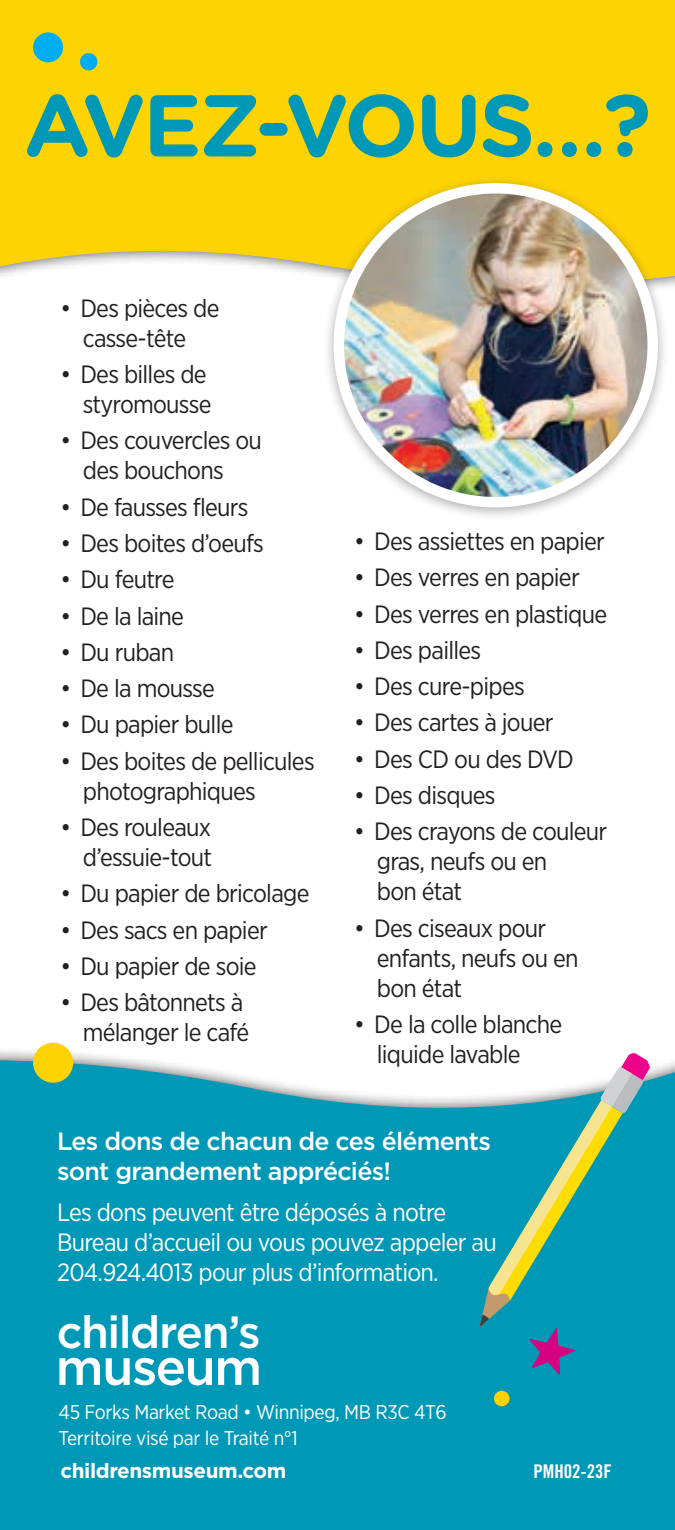
<style>
.page{position:relative;width:675px;height:1530px;background:#fff}
.page>*{position:absolute;margin:0;border:0;box-sizing:border-box;transform-origin:0 0}
.t1{font:700 87.5px "Gotham Rounded";letter-spacing:-.03em;color:#0098b7}
.t2{font:500 50.5px "Gotham";letter-spacing:-.03em;color:#fff}
.t3{font:500 45px "Gotham";letter-spacing:-.035em;color:#fff}
.t4{font:25px/30px "Gotham Narrow";letter-spacing:-.03em;color:#231f20}
.t5{font:25px/30px "Gotham Narrow";letter-spacing:-.03em;color:#fff}
.t6{font:500 25px/30px "Gotham";letter-spacing:-.03em;color:#fff}
.t7{font:700 20.75px "Gotham";letter-spacing:-.02em;color:#fff}
.t8{font:20px/26px "Gotham Narrow";letter-spacing:-.02em;color:#fff}
.t9{font:19px "Trade Gothic LT Std Bd Cn 20";color:#fff}
</style>
<div class="page">
<div style="left:0;top:0;width:675px;height:287px;background:#fed304"></div>
<svg style="left:0;top:1042px;width:675px;height:488px;fill:#0098b7"></svg>
<div style="left:323px;top:176px;width:346px;height:346px;background:#231f20;opacity:.35"></div>
<img style="left:339px;top:191px;width:314px;height:310px">
<div style="left:334px;top:183px;width:324px;height:324px;border:10px solid #fff;border-radius:50%"></div>
<svg style="left:31px;top:31px;width:34px;height:33px"></svg>
<div style="left:33px;top:1043px;width:40px;height:40px;background:#fed304;border-radius:50%"></div>
<div style="left:494px;top:1391px;width:16px;height:15px;background:#fed304;border-radius:50%"></div>
<svg style="left:79px;top:52px;width:19px;height:20px"></svg>
<svg style="left:479px;top:1052px;width:172px;height:324px"></svg>
<h1 class="t1" style="left:24px;top:61px;width:629px">AVEZ-VOUS…?</h1>
<p class="t4" style="left:60px;top:292px;width:161px;text-align:center">• Des pièces de casse-tête</p>
<p class="t4" style="left:60px;top:359px;width:153px;text-align:right">• Des billes de styromousse</p>
<p class="t4" style="left:83px;top:425px;width:181px;text-indent:-22px">• Des couvercles ou des bouchons</p>
<p class="t4" style="left:60px;top:491px;width:190px">• De fausses fleurs</p>
<p class="t4" style="left:60px;top:528px;width:205px">• Des boites d’oeufs</p>
<p class="t4" style="left:60px;top:564px;width:116px">• Du feutre</p>
<p class="t4" style="left:60px;top:600px;width:125px">• De la laine</p>
<p class="t4" style="left:60px;top:637px;width:115px">• Du ruban</p>
<p class="t4" style="left:60px;top:673px;width:156px">• De la mousse</p>
<p class="t4" style="left:60px;top:709px;width:175px">• Du papier bulle</p>
<p class="t4" style="left:83px;top:745px;width:233px;text-indent:-22px">• Des boites de pellicules photographiques</p>
<p class="t4" style="left:60px;top:812px;width:153px;text-align:right">• Des rouleaux d’essuie-tout</p>
<p class="t4" style="left:60px;top:878px;width:251px">• Du papier de bricolage</p>
<p class="t4" style="left:60px;top:914px;width:209px">• Des sacs en papier</p>
<p class="t4" style="left:60px;top:951px;width:198px">• Du papier de soie</p>
<p class="t4" style="left:60px;top:987px;width:191px;text-align:right">• Des bâtonnets à mélanger le café</p>
<p class="t4" style="left:354px;top:526px;width:252px">• Des assiettes en papier</p>
<p class="t4" style="left:354px;top:562px;width:227px">• Des verres en papier</p>
<p class="t4" style="left:354px;top:598px;width:254px">• Des verres en plastique</p>
<p class="t4" style="left:354px;top:635px;width:128px">• Des pailles</p>
<p class="t4" style="left:354px;top:671px;width:172px">• Des cure-pipes</p>
<p class="t4" style="left:354px;top:707px;width:201px">• Des cartes à jouer</p>
<p class="t4" style="left:354px;top:743px;width:221px">• Des CD ou des DVD</p>
<p class="t4" style="left:354px;top:780px;width:143px">• Des disques</p>
<p class="t4" style="left:377px;top:816px;width:232px;text-indent:-22px">• Des crayons de couleur gras, neufs ou en<br>bon état</p>
<p class="t4" style="left:377px;top:912px;width:203px;text-indent:-23px">• Des ciseaux pour enfants, neufs ou en bon état</p>
<p class="t4" style="left:377px;top:1009px;width:187px;text-indent:-22px">• De la colle blanche liquide lavable</p>
<p class="t6" style="left:57px;top:1126px;width:435px">Les dons de chacun de ces éléments sont grandement appréciés!</p>
<p class="t5" style="left:57px;top:1196px;width:441px">Les dons peuvent être déposés à notre<br>Bureau d’accueil ou vous pouvez appeler au<br>204.924.4013 pour plus d’information.</p>
<h3 class="t3" style="left:57px;top:1303px;width:205px">children’s</h3>
<h2 class="t2" style="left:56px;top:1334px;width:208px">museum</h2>
<p class="t8" style="left:59px;top:1399px;width:390px">45 Forks Market Road • Winnipeg, MB R3C 4T6<br>Territoire visé par le Traité n°1</p>
<p class="t7" style="left:60px;top:1457px;width:228px">childrensmuseum.com</p>
<p class="t9" style="left:533px;top:1460px;width:80px">PMH02-23F</p>
</div>
